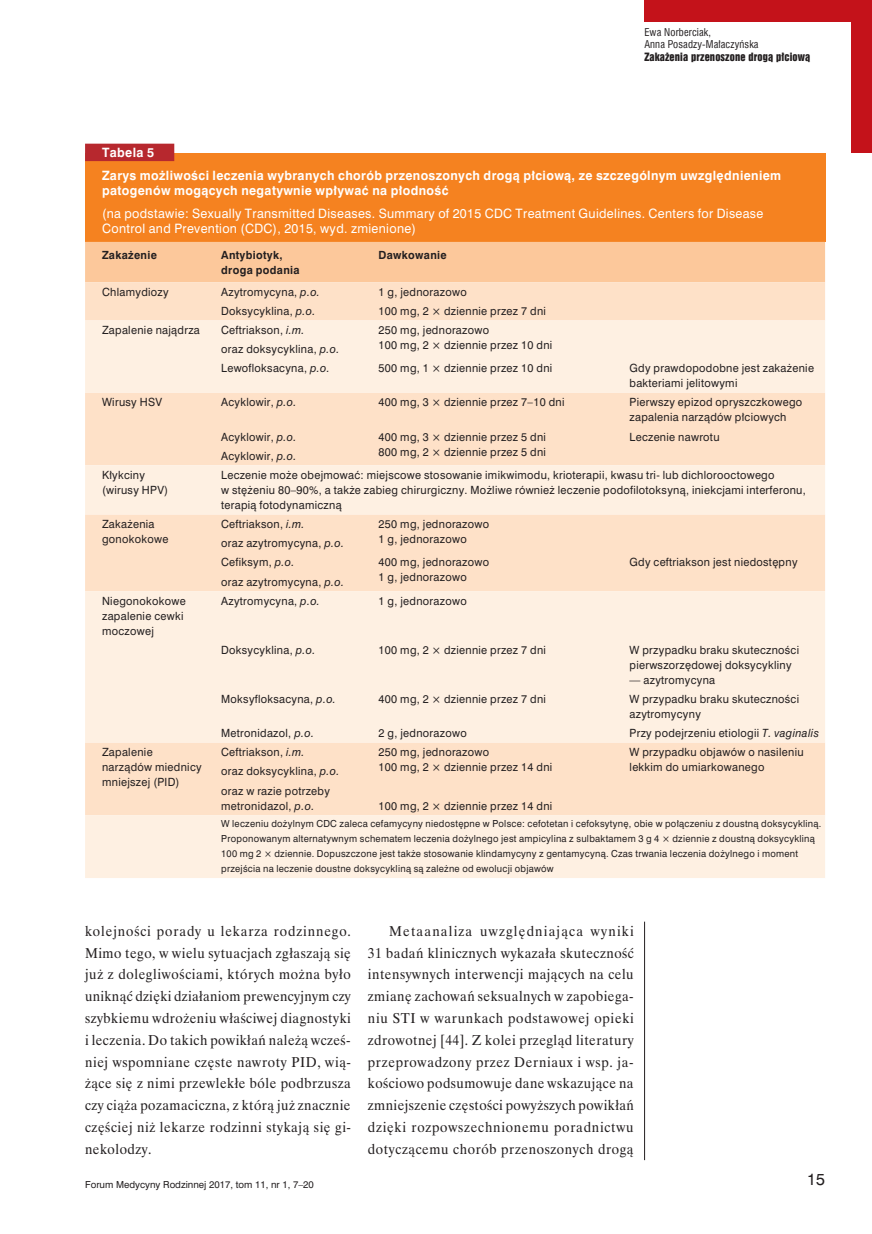
<style>
.page{position:relative;width:872px;height:1234px;background:#fff}
.page>*{position:absolute;margin:0;border:0;box-sizing:border-box;transform-origin:0 0}
.t1{font:15px "Swis 721 PL";color:#231f20}
._072_-_Tekst_-_nastę{font:14.25px/21.8px "Time Ibis EE";letter-spacing:.045em;color:#231f20;text-align:justify;scale:.95 1}
._070_-_Tekst_-_pierw{font:14.25px/21.8px "Time Ibis EE";letter-spacing:.04em;color:#231f20;text-align:justify;scale:.95 1}
.T1_-_Tabela_-_tytuł{font:12px/15px "Swis 721 PL";letter-spacing:.03em;color:#fff}
.T1_-_Tabela_-_tytuł-2{font:700 12px/15px "Swis 721 PL";letter-spacing:.03em;color:#fff}
.T1_-_Tabela_-_tytul{font:700 12px "Swis 721 PL";letter-spacing:.03em;color:#fff}
.T3_-_Tabela_-_tekst{font:10.5px/15px "Swis 721 PL";letter-spacing:.03em;color:#231f20}
.T2_-_Tabela_-_nagłów{font:700 10.5px/15px "Swis 721 PL";letter-spacing:.03em;color:#231f20}
.t2{font:10.5px/12.8px "Swis 721 Cn EU";letter-spacing:.01em;color:#231f20}
.t3{font:10.5px "Swis 921 EU";letter-spacing:.01em;color:#231f20}
.T3_-_Tabela_-_tekst-2{font:9px/15px "Swis 721 PL";letter-spacing:.03em;color:#231f20}
.T3_-_Tabela_-_tekst-3{font:9px "Swis 721 PL";color:#231f20}
.s1{font-style:italic}
</style>
<div class="page">
<div style="left:644px;top:0;width:228px;height:21px;background:#c4121a"></div>
<div style="left:850px;top:0;width:22px;height:153px;background:#c4121a"></div>
<hr style="left:644px;top:921px;width:1px;height:238px;background:#231f20">
<div style="left:85px;top:153px;width:740px;height:89px;background:#f58220"></div>
<div style="left:85px;top:242px;width:740px;height:40px;background:#fcc89b"></div>
<div style="left:85px;top:282px;width:740px;height:38px;background:#fee1c8"></div>
<svg style="left:85px;top:320px;width:740px;height:557px;background:#feead7"></svg>
<div style="left:85px;top:144px;width:89px;height:17px;background:#b7282e"></div>
<p class="t2" style="left:644px;top:25px;width:116px">Ewa Norberciak,<br>Anna Posadzy-Małaczyńska</p>
<p class="t3" style="left:644px;top:50px;width:167px">Zakażenia przenoszone drogą płciową</p>
<p class="T1_-_Tabela_-_tytul" style="left:102px;top:144px;width:54px">Tabela 5</p>
<p class="T1_-_Tabela_-_tytuł-2" style="left:102px;top:168px;width:680px">Zarys możliwości leczenia wybranych chorób przenoszonych drogą płciową, ze szczególnym uwzględnieniem patogenów mogących negatywnie wpływać na płodność</p>
<p class="T1_-_Tabela_-_tytuł" style="left:102px;top:206px;width:663px">(na podstawie: Sexually Transmitted Diseases. Summary of 2015 CDC Treatment Guidelines. Centers for Disease<br>Control and Prevention (CDC), 2015, wyd. zmienione)</p>
<p class="T2_-_Tabela_-_nagłów" style="left:102px;top:247px;width:56px">Zakażenie</p>
<p class="T2_-_Tabela_-_nagłów" style="left:221px;top:247px;width:80px">Antybiotyk, droga podania</p>
<p class="T2_-_Tabela_-_nagłów" style="left:378px;top:247px;width:70px">Dawkowanie</p>
<p class="T3_-_Tabela_-_tekst" style="left:102px;top:284px;width:68px">Chlamydiozy</p>
<p class="T3_-_Tabela_-_tekst" style="left:221px;top:284px;width:100px">Azytromycyna, <span class="s1">p.o.</span></p>
<p class="T3_-_Tabela_-_tekst" style="left:378px;top:284px;width:90px">1 g, jednorazowo</p>
<p class="T3_-_Tabela_-_tekst" style="left:221px;top:303px;width:96px">Doksycyklina, <span class="s1">p.o.</span></p>
<p class="T3_-_Tabela_-_tekst" style="left:378px;top:303px;width:169px">100 mg, 2 × dziennie przez 7 dni</p>
<p class="T3_-_Tabela_-_tekst" style="left:102px;top:322px;width:99px">Zapalenie najądrza</p>
<p class="T3_-_Tabela_-_tekst" style="left:221px;top:322px;width:85px">Ceftriakson, <span class="s1">i.m.</span></p>
<p class="T3_-_Tabela_-_tekst" style="left:221px;top:341px;width:120px">oraz doksycyklina, <span class="s1">p.o.</span></p>
<p class="T3_-_Tabela_-_tekst" style="left:378px;top:322px;width:175px">250 mg, jednorazowo<br>100 mg, 2 × dziennie przez 10 dni</p>
<p class="T3_-_Tabela_-_tekst" style="left:221px;top:360px;width:110px">Lewofloksacyna, <span class="s1">p.o.</span></p>
<p class="T3_-_Tabela_-_tekst" style="left:378px;top:360px;width:175px">500 mg, 1 × dziennie przez 10 dni</p>
<p class="T3_-_Tabela_-_tekst" style="left:629px;top:360px;width:186px">Gdy prawdopodobne jest zakażenie bakteriami jelitowymi</p>
<p class="T3_-_Tabela_-_tekst" style="left:102px;top:395px;width:62px">Wirusy HSV</p>
<p class="T3_-_Tabela_-_tekst" style="left:221px;top:395px;width:77px">Acyklowir, <span class="s1">p.o.</span></p>
<p class="T3_-_Tabela_-_tekst" style="left:378px;top:395px;width:187px">400 mg, 3 × dziennie przez 7–10 dni</p>
<p class="T3_-_Tabela_-_tekst" style="left:629px;top:395px;width:174px">Pierwszy epizod opryszczkowego zapalenia narządów płciowych</p>
<p class="T3_-_Tabela_-_tekst" style="left:221px;top:429px;width:77px">Acyklowir, <span class="s1">p.o.</span></p>
<p class="T3_-_Tabela_-_tekst" style="left:221px;top:448px;width:77px">Acyklowir, <span class="s1">p.o.</span></p>
<p class="T3_-_Tabela_-_tekst" style="left:378px;top:429px;width:169px">400 mg, 3 × dziennie przez 5 dni<br>800 mg, 2 × dziennie przez 5 dni</p>
<p class="T3_-_Tabela_-_tekst" style="left:629px;top:429px;width:92px">Leczenie nawrotu</p>
<p class="T3_-_Tabela_-_tekst" style="left:102px;top:467px;width:67px">Kłykciny (wirusy HPV)</p>
<p class="T3_-_Tabela_-_tekst" style="left:221px;top:467px;width:586px">Leczenie może obejmować: miejscowe stosowanie imikwimodu, krioterapii, kwasu tri- lub dichlorooctowego<br>w stężeniu 80–90%, a także zabieg chirurgiczny. Możliwe również leczenie podofilotoksyną, iniekcjami interferonu, terapią fotodynamiczną</p>
<p class="T3_-_Tabela_-_tekst" style="left:102px;top:516px;width:68px">Zakażenia gonokokowe</p>
<p class="T3_-_Tabela_-_tekst" style="left:221px;top:516px;width:85px">Ceftriakson, <span class="s1">i.m.</span></p>
<p class="T3_-_Tabela_-_tekst" style="left:378px;top:516px;width:112px">250 mg, jednorazowo<br>1 g, jednorazowo</p>
<p class="T3_-_Tabela_-_tekst" style="left:221px;top:535px;width:124px">oraz azytromycyna, <span class="s1">p.o.</span></p>
<p class="T3_-_Tabela_-_tekst" style="left:221px;top:554px;width:75px">Cefiksym, <span class="s1">p.o.</span></p>
<p class="T3_-_Tabela_-_tekst" style="left:221px;top:574px;width:124px">oraz azytromycyna, <span class="s1">p.o.</span></p>
<p class="T3_-_Tabela_-_tekst" style="left:378px;top:554px;width:112px">400 mg, jednorazowo<br>1 g, jednorazowo</p>
<p class="T3_-_Tabela_-_tekst" style="left:629px;top:554px;width:169px">Gdy ceftriakson jest niedostępny</p>
<p class="T3_-_Tabela_-_tekst" style="left:102px;top:593px;width:85px">Niegonokokowe zapalenie cewki moczowej</p>
<p class="T3_-_Tabela_-_tekst" style="left:221px;top:593px;width:100px">Azytromycyna, <span class="s1">p.o.</span></p>
<p class="T3_-_Tabela_-_tekst" style="left:378px;top:593px;width:90px">1 g, jednorazowo</p>
<p class="T3_-_Tabela_-_tekst" style="left:221px;top:642px;width:96px">Doksycyklina, <span class="s1">p.o.</span></p>
<p class="T3_-_Tabela_-_tekst" style="left:378px;top:642px;width:169px">100 mg, 2 × dziennie przez 7 dni</p>
<p class="T3_-_Tabela_-_tekst" style="left:629px;top:642px;width:171px">W przypadku braku skuteczności pierwszorzędowej doksycykliny</p>
<p class="T3_-_Tabela_-_tekst" style="left:629px;top:672px;width:87px">— azytromycyna</p>
<p class="T3_-_Tabela_-_tekst" style="left:221px;top:691px;width:116px">Moksyfloksacyna, <span class="s1">p.o.</span></p>
<p class="T3_-_Tabela_-_tekst" style="left:378px;top:691px;width:169px">400 mg, 2 × dziennie przez 7 dni</p>
<p class="T3_-_Tabela_-_tekst" style="left:629px;top:691px;width:171px">W przypadku braku skuteczności azytromycyny</p>
<p class="T3_-_Tabela_-_tekst" style="left:221px;top:725px;width:94px">Metronidazol, <span class="s1">p.o.</span></p>
<p class="T3_-_Tabela_-_tekst" style="left:378px;top:725px;width:90px">2 g, jednorazowo</p>
<p class="T3_-_Tabela_-_tekst" style="left:629px;top:725px;width:191px">Przy podejrzeniu etiologii <span class="s1">T. vaginalis</span></p>
<p class="T3_-_Tabela_-_tekst" style="left:102px;top:744px;width:101px">Zapalenie narządów miednicy mniejszej (PID)</p>
<p class="T3_-_Tabela_-_tekst" style="left:221px;top:744px;width:85px">Ceftriakson, <span class="s1">i.m.</span></p>
<p class="T3_-_Tabela_-_tekst" style="left:378px;top:744px;width:175px">250 mg, jednorazowo<br>100 mg, 2 × dziennie przez 14 dni</p>
<p class="T3_-_Tabela_-_tekst" style="left:378px;top:797px;width:175px">100 mg, 2 × dziennie przez 14 dni</p>
<p class="T3_-_Tabela_-_tekst" style="left:629px;top:744px;width:176px">W przypadku objawów o nasileniu lekkim do umiarkowanego</p>
<p class="T3_-_Tabela_-_tekst" style="left:221px;top:763px;width:120px">oraz doksycyklina, <span class="s1">p.o.</span></p>
<p class="T3_-_Tabela_-_tekst" style="left:221px;top:782px;width:110px">oraz w razie potrzeby metronidazol, <span class="s1">p.o.</span></p>
<p class="T3_-_Tabela_-_tekst-2" style="left:221px;top:816px;width:602px">W leczeniu dożylnym CDC zaleca cefamycyny niedostępne w Polsce: cefotetan i cefoksytynę, obie w połączeniu z doustną doksycykliną.<br>Proponowanym alternatywnym schematem leczenia dożylnego jest ampicylina z sulbaktamem 3 g 4 × dziennie z doustną doksycykliną 100 mg 2 × dziennie. Dopuszczone jest także stosowanie klindamycyny z gentamycyną. Czas trwania leczenia dożylnego i moment przejścia na leczenie doustne doksycykliną są zależne od ewolucji objawów</p>
<p class="_070_-_Tekst_-_pierw" style="left:85px;top:919px;width:281px">kolejności porady u lekarza rodzinnego.<br>Mimo tego, w wielu sytuacjach zgłaszają się już z dolegliwościami, których można było uniknąć dzięki działaniom prewencyjnym czy szybkiemu wdrożeniu właściwej diagnostyki i leczenia. Do takich powikłań należą wcześ&shy;niej wspomniane częste nawroty PID, wią&shy;żące się z nimi przewlekłe bóle podbrzusza czy ciąża pozamaciczna, z którą już znacznie częściej niż lekarze rodzinni stykają się gi&shy;nekolodzy.</p>
<p class="_072_-_Tekst_-_nastę" style="left:368px;top:919px;width:281px;text-indent:21px">Metaanaliza uwzględniająca wyniki 31 badań klinicznych wykazała skuteczność intensywnych interwencji mających na celu zmianę zachowań seksualnych w zapobiega&shy;niu STI w warunkach podstawowej opieki zdrowotnej [44]. Z kolei przegląd literatury przeprowadzony przez Derniaux i wsp. ja&shy;kościowo podsumowuje dane wskazujące na zmniejszenie częstości powyższych powikłań dzięki rozpowszechnionemu poradnictwu dotyczącemu chorób przenoszonych drogą</p>
<p class="T3_-_Tabela_-_tekst-3" style="left:85px;top:1178px;width:230px">Forum Medycyny Rodzinnej 2017, tom 11, nr 1, 7–20</p>
<h1 class="t1" style="left:807px;top:1169px;width:19px">15</h1>
</div>
